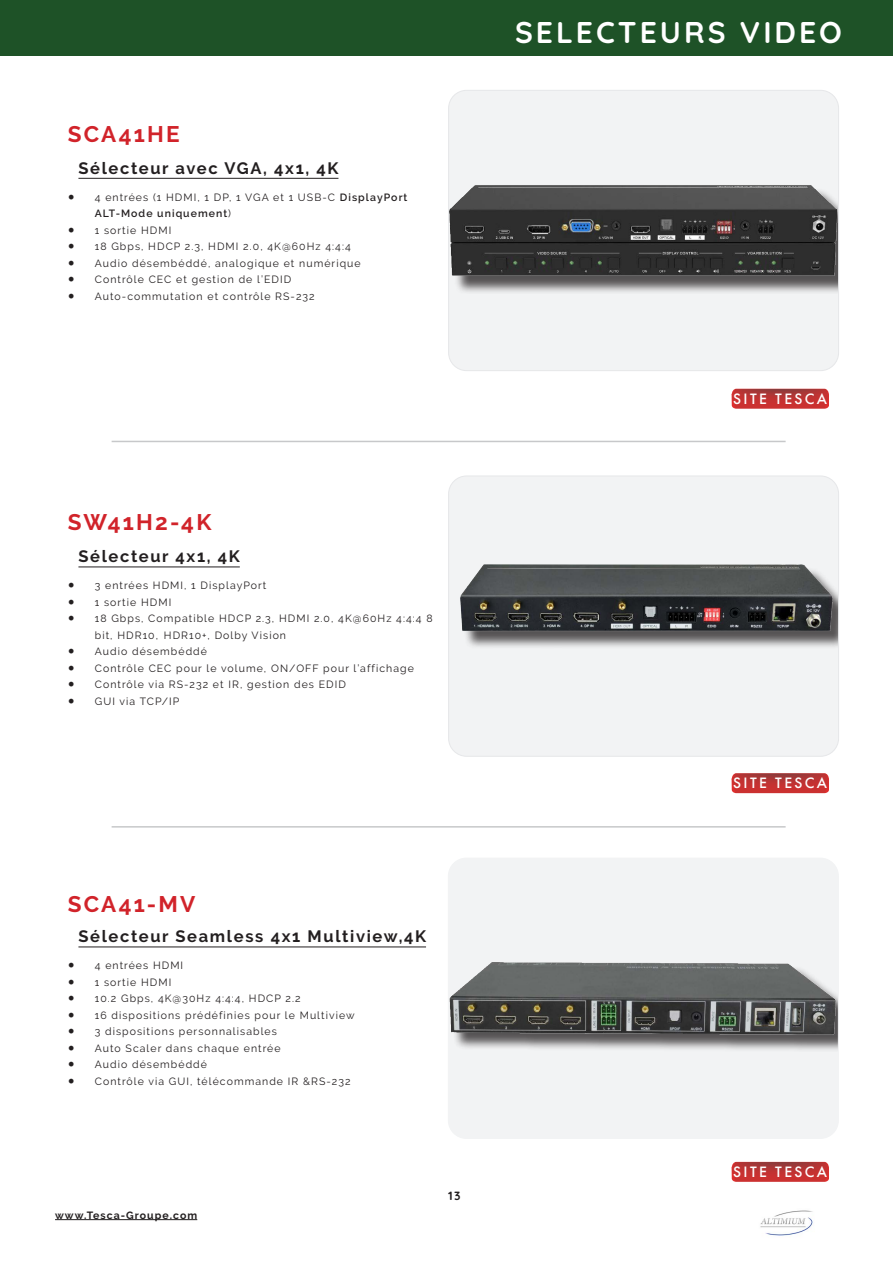
<style>
.page{position:relative;width:893px;height:1263px;background:#fff}
.page>*{position:absolute;margin:0;border:0;box-sizing:border-box;transform-origin:0 0}
.Title_13pt_Black__Al{font:700 30px "Quicksand";letter-spacing:.1em;color:#fff}
.Title_13pt_Black__Al-2{font:700 22.5px "Raleway";letter-spacing:.1em;color:#d1232a}
.Title_13pt_Black__Al-3{font:700 16.5px "Raleway";letter-spacing:.1em;color:#231f20}
.t1{font:500 15.6px "Futura PT";letter-spacing:.15em;color:#fff}
.t2{font:700 12px "Quicksand";color:#231f20}
.t3{font:10.5px/16.5px "Raleway";letter-spacing:.1em;color:#231f20}
.t4{font:700 10.5px "Raleway";letter-spacing:.1em;color:#231f20}
.s1{font-family:"Minion Pro";font-size:18px}
.s2{font-weight:600}
</style>
<div class="page">
<hr style="left:112px;top:826px;width:674px;height:1px;background:#c7c8ca">
<hr style="left:112px;top:441px;width:674px;height:1px;background:#c7c8ca">
<hr style="left:55px;top:1219px;width:142px;height:1px;background:#231f20">
<img style="left:760px;top:1210px;width:53px;height:26px">
<div style="left:449px;top:90px;width:390px;height:281px;background:#f2f3f4;border-radius:18px"></div>
<div style="left:452px;top:188px;width:387px;height:106px;background:#231f20;opacity:.75"></div>
<img style="left:450px;top:185px;width:387px;height:93px">
<div style="left:448px;top:90px;width:391px;height:281px;border:1px solid #e6e7e9;border-radius:18px"></div>
<hr style="left:78px;top:178px;width:260px;height:1px;background:#231f20">
<div style="left:449px;top:476px;width:390px;height:280px;background:#f2f3f4;border-radius:18px"></div>
<div style="left:463px;top:567px;width:376px;height:82px;background:#eaebec"></div>
<img style="left:460px;top:564px;width:377px;height:82px">
<div style="left:448px;top:476px;width:391px;height:280px;border:1px solid #e6e7e9;border-radius:18px"></div>
<hr style="left:78px;top:566px;width:162px;height:1px;background:#231f20">
<div style="left:448px;top:858px;width:390px;height:280px;background:#f2f3f4;border-radius:18px"></div>
<div style="left:452px;top:964px;width:386px;height:88px;background:#231f20;opacity:.75"></div>
<img style="left:450px;top:962px;width:386px;height:75px">
<div style="left:448px;top:858px;width:390px;height:280px;border:1px solid #f2f3f4;border-radius:18px"></div>
<hr style="left:78px;top:946px;width:348px;height:1px;background:#231f20">
<div style="left:0;top:1px;width:893px;height:55px;background:#1e5227"></div>
<svg style="left:732px;top:773px;width:97px;height:20px;background:#be3635"></svg>
<svg style="left:732px;top:389px;width:97px;height:20px;background:#be3737"></svg>
<svg style="left:732px;top:1162px;width:97px;height:20px;background:#be3635"></svg>
<p class="Title_13pt_Black__Al-2" style="left:68px;top:122px;width:113px">SCA41HE</p>
<p class="Title_13pt_Black__Al-3" style="left:78px;top:159px;width:262px">Sélecteur avec VGA, 4x1, 4K</p>
<p class="t3" style="left:95px;top:189px;width:314px;text-indent:-27px"><span class="s1">•</span> 4 entrées (1 HDMI, 1 DP, 1 VGA et 1 USB-C <span class="s2">DisplayPort<br>ALT-Mode uniquement</span>)</p>
<p class="t3" style="left:68px;top:222px;width:105px"><span class="s1">•</span> 1 sortie HDMI</p>
<p class="t3" style="left:68px;top:238px;width:285px"><span class="s1">•</span> 18 Gbps, HDCP 2.3, HDMI 2.0, 4K@60Hz 4:4:4</p>
<p class="t3" style="left:68px;top:255px;width:294px"><span class="s1">•</span> Audio désembéddé, analogique et numérique</p>
<p class="t3" style="left:68px;top:271px;width:225px"><span class="s1">•</span> Contrôle CEC et gestion de l’EDID</p>
<p class="t3" style="left:68px;top:288px;width:248px"><span class="s1">•</span> Auto-commutation et contrôle RS-232</p>
<p class="Title_13pt_Black__Al-2" style="left:68px;top:509px;width:145px">SW41H2-4K</p>
<p class="Title_13pt_Black__Al-3" style="left:78px;top:547px;width:163px">Sélecteur 4x1, 4K</p>
<p class="t3" style="left:68px;top:577px;width:200px"><span class="s1">•</span> 3 entrées HDMI, 1 DisplayPort</p>
<p class="t3" style="left:68px;top:594px;width:105px"><span class="s1">•</span> 1 sortie HDMI</p>
<p class="t3" style="left:95px;top:610px;width:339px;text-indent:-27px"><span class="s1">•</span> 18 Gbps, Compatible HDCP 2.3, HDMI 2.0, 4K@60Hz 4:4:4 8 bit, HDR10,， HDR10+, Dolby Vision</p>
<p class="t3" style="left:68px;top:643px;width:141px"><span class="s1">•</span> Audio désembéddé</p>
<p class="t3" style="left:68px;top:660px;width:347px"><span class="s1">•</span> Contrôle CEC pour le volume, ON/OFF pour l’affichage</p>
<p class="t3" style="left:68px;top:676px;width:280px"><span class="s1">•</span> Contrôle via RS-232 et IR, gestion des EDID</p>
<p class="t3" style="left:68px;top:693px;width:113px"><span class="s1">•</span> GUI via TCP/IP</p>
<p class="Title_13pt_Black__Al-2" style="left:68px;top:891px;width:129px">SCA41-MV</p>
<p class="Title_13pt_Black__Al-3" style="left:78px;top:927px;width:349px">Sélecteur Seamless 4x1 Multiview,4K</p>
<p class="t3" style="left:68px;top:957px;width:117px"><span class="s1">•</span> 4 entrées HDMI</p>
<p class="t3" style="left:68px;top:974px;width:105px"><span class="s1">•</span> 1 sortie HDMI</p>
<p class="t3" style="left:68px;top:990px;width:234px"><span class="s1">•</span> 10.2 Gbps, 4K@30Hz 4:4:4, HDCP 2.2</p>
<p class="t3" style="left:68px;top:1007px;width:288px"><span class="s1">•</span> 16 dispositions prédéfinies pour le Multiview</p>
<p class="t3" style="left:68px;top:1023px;width:211px"><span class="s1">•</span> 3 dispositions personnalisables</p>
<p class="t3" style="left:68px;top:1040px;width:214px"><span class="s1">•</span> Auto Scaler dans chaque entrée</p>
<p class="t3" style="left:68px;top:1056px;width:141px"><span class="s1">•</span> Audio désembéddé</p>
<p class="t3" style="left:68px;top:1073px;width:284px"><span class="s1">•</span> Contrôle via GUI, télécommande IR &amp;RS-232</p>
<p class="t4" style="left:55px;top:1209px;width:144px">www.Tesca-Groupe.com</p>
<p class="t2" style="left:448px;top:1186px;width:14px">13</p>
<p class="Title_13pt_Black__Al" style="left:515px;top:9px;width:328px">SELECTEURS VIDEO</p>
<p class="t1" style="left:733px;top:389px;width:95px">SITE TESCA</p>
<p class="t1" style="left:733px;top:774px;width:95px">SITE TESCA</p>
<p class="t1" style="left:733px;top:1162px;width:95px">SITE TESCA</p>
</div>
